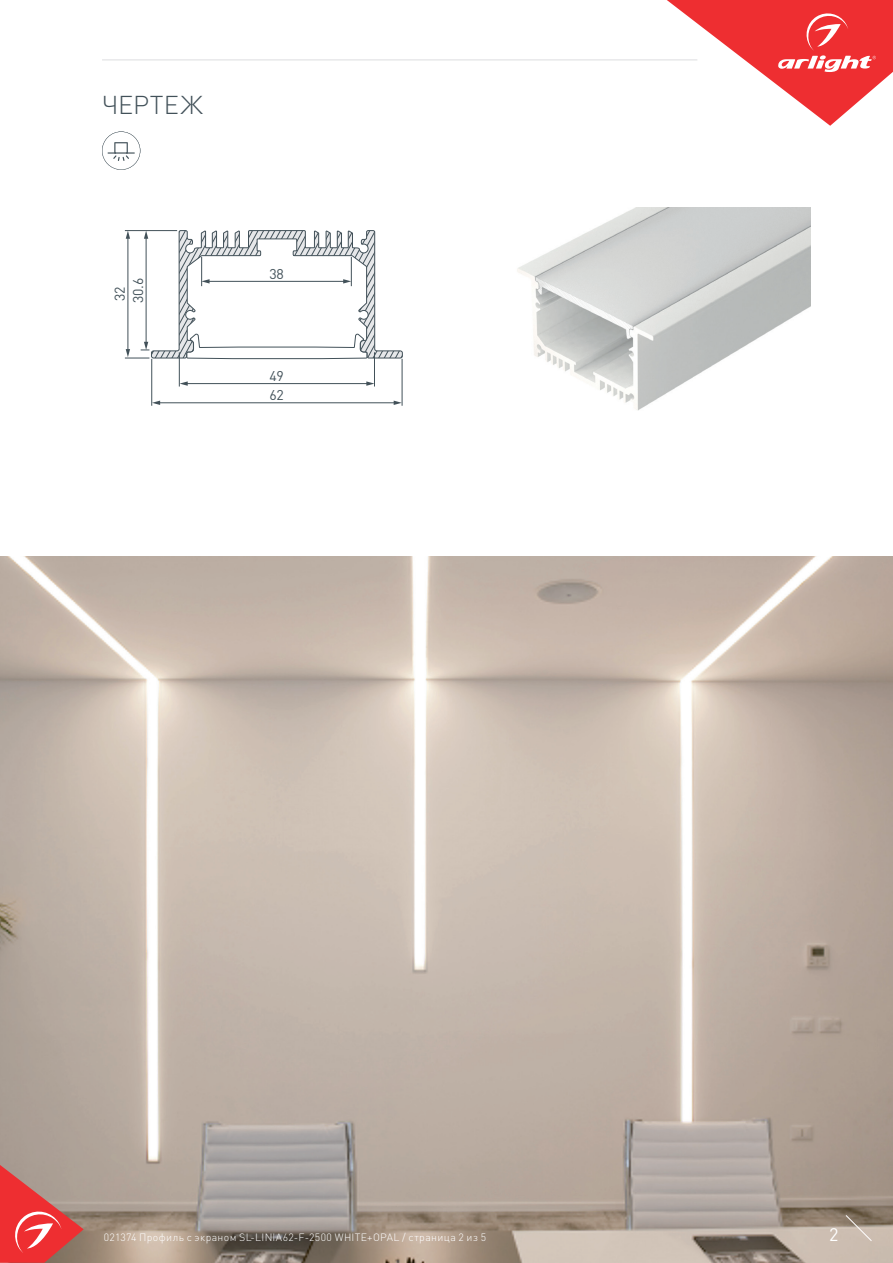
<style>
.page{position:relative;width:893px;height:1263px;background:#fff}
.page>*{position:absolute;margin:0;border:0;box-sizing:border-box;transform-origin:0 0}
.t1{font:300 25.5px "DIN Pro";letter-spacing:.01em;color:#425159}
.t2{font:18px "DIN Pro";color:#fff}
.t3{font:14.1px/18.1px "DIN Pro";letter-spacing:-.025em;color:#425159}
.t4{font:300 10.5px "DIN Pro";letter-spacing:.035em;color:#fff}
</style>
<div class="page">
<img style="left:0;top:556px;width:893px;height:707px">
<svg style="left:0;top:1165px;width:84px;height:98px;background:#cf615d"></svg>
<svg style="left:845px;top:1215px;width:27px;height:26px"></svg>
<svg style="left:667px;top:0;width:226px;height:126px"></svg>
<hr style="left:102px;top:60px;width:595px;height:1px;background:#dcdddf">
<svg style="left:102px;top:132px;width:38px;height:38px"></svg>
<hr style="left:159px;top:402px;width:236px;height:1px;background:#425159">
<svg style="left:394px;top:401px;width:8px;height:4px"></svg>
<svg style="left:152px;top:401px;width:8px;height:4px"></svg>
<hr style="left:186px;top:383px;width:182px;height:1px;background:#425159">
<svg style="left:366px;top:381px;width:8px;height:5px"></svg>
<svg style="left:180px;top:381px;width:8px;height:5px"></svg>
<hr style="left:402px;top:359px;width:1px;height:47px;background:#425159">
<hr style="left:151px;top:359px;width:1px;height:47px;background:#425159">
<svg style="left:125px;top:230px;width:278px;height:130px"></svg>
<hr style="left:374px;top:352px;width:1px;height:34px;background:#425159">
<hr style="left:179px;top:352px;width:1px;height:34px;background:#425159">
<img style="left:517px;top:207px;width:293px;height:204px">
<h1 class="t1" style="left:102px;top:87px;width:102px">ЧЕРТЕЖ</h1>
<h3 class="t3" style="left:110px;top:303px;width:26px;rotate:-90deg">32<br>30.6</h3>
<h3 class="t3" style="left:269px;top:264px;width:16px">38</h3>
<h3 class="t3" style="left:269px;top:366px;width:16px">49</h3>
<h3 class="t3" style="left:269px;top:385px;width:16px">62</h3>
<p class="t4" style="left:104px;top:1230px;width:384px">021374 Профиль с экраном SL-LINIA62-F-2500 WHITE+OPAL / страница 2 из 5</p>
<h2 class="t2" style="left:829px;top:1222px;width:11px">2</h2>
</div>
